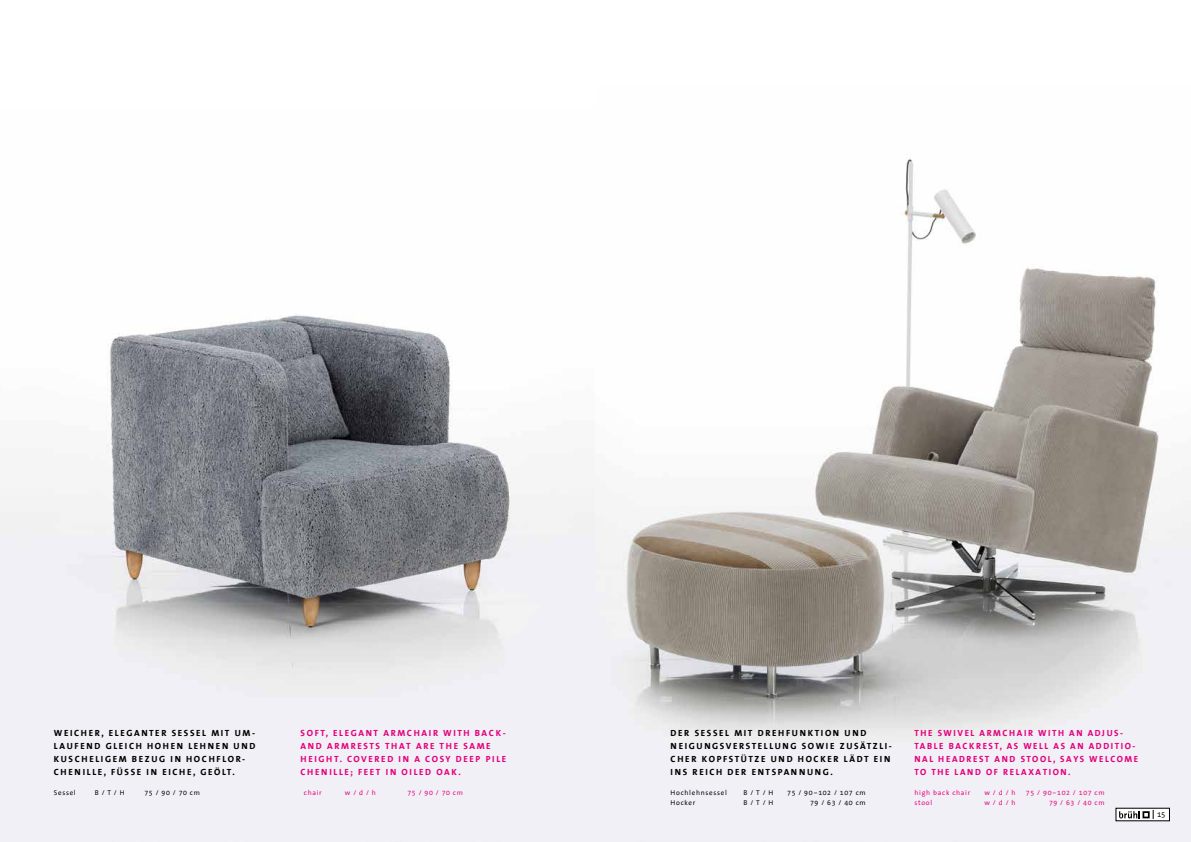
<style>
.page{position:relative;width:1191px;height:842px;background:#fff}
.page>*{position:absolute;margin:0;border:0;box-sizing:border-box;transform-origin:0 0}
.t1{font:700 9px/13px "The Sans Office";letter-spacing:.18em;color:#000}
.t2{font:700 9px/13px "The Sans Office";letter-spacing:.18em;color:#e5007c}
.t3{font:7.8px "The Sans Office";color:#000}
.t4{font:7px "The Sans Office";letter-spacing:.1em;color:#000}
.t5{font:7px "The Sans Office";letter-spacing:.1em;color:#e5007c}
</style>
<div class="page">
<img style="left:0;top:315px;width:595px;height:527px">
<img style="left:595px;top:159px;width:596px;height:683px">
<div style="left:1116px;top:808px;width:53px;height:13px;background:#fff"></div>
<svg style="left:1119px;top:810px;width:34px;height:9px"></svg>
<p class="t1" style="left:54px;top:727px;width:203px">WEICHER, ELEGANTER SESSEL MIT UM-<br>LAUFEND GLEICH HOHEN LEHNEN UND<br>KUSCHELIGEM BEZUG IN HOCHFLOR-<br>CHENILLE, FÜSSE IN EICHE, GEÖLT.</p>
<p class="t2" style="left:300px;top:727px;width:207px">SOFT, ELEGANT ARMCHAIR WITH BACK-<br>AND ARMRESTS THAT ARE THE SAME<br>HEIGHT. COVERED IN A COSY DEEP PILE<br>CHENILLE; FEET IN OILED OAK.</p>
<p class="t1" style="left:670px;top:727px;width:223px">DER SESSEL MIT DREHFUNKTION UND NEIGUNGSVERSTELLUNG SOWIE ZUSÄTZLI-CHER KOPFSTÜTZE UND HOCKER LÄDT EIN INS REICH DER ENTSPANNUNG.</p>
<p class="t2" style="left:914px;top:727px;width:225px">THE SWIVEL ARMCHAIR WITH AN ADJUS-TABLE BACKREST, AS WELL AS AN ADDITIO-NAL HEADREST AND STOOL, SAYS WELCOME TO THE LAND OF RELAXATION.</p>
<p class="t4" style="left:54px;top:788px;width:23px">Sessel</p>
<p class="t4" style="left:95px;top:788px;width:31px">B / T / H</p>
<p class="t4" style="left:144px;top:788px;width:57px">75 / 90 / 70 cm</p>
<p class="t5" style="left:304px;top:788px;width:19px">chair</p>
<p class="t5" style="left:345px;top:788px;width:33px">w / d / h</p>
<p class="t5" style="left:407px;top:788px;width:57px">75 / 90 / 70 cm</p>
<p class="t4" style="left:670px;top:788px;width:58px">Hochlehnsessel</p>
<p class="t4" style="left:743px;top:788px;width:31px">B / T / H</p>
<p class="t4" style="left:787px;top:788px;width:80px">75 / 90–102 / 107 cm</p>
<p class="t4" style="left:670px;top:798px;width:26px">Hocker</p>
<p class="t4" style="left:743px;top:798px;width:31px">B / T / H</p>
<p class="t4" style="left:810px;top:798px;width:57px">79 / 63 / 40 cm</p>
<p class="t5" style="left:914px;top:788px;width:57px">high back chair</p>
<p class="t5" style="left:984px;top:788px;width:33px">w / d / h</p>
<p class="t5" style="left:1026px;top:788px;width:80px">75 / 90–102 / 107 cm</p>
<p class="t5" style="left:914px;top:798px;width:19px">stool</p>
<p class="t5" style="left:984px;top:798px;width:33px">w / d / h</p>
<p class="t5" style="left:1049px;top:798px;width:57px">79 / 63 / 40 cm</p>
<p class="t3" style="left:1157px;top:809px;width:10px">15</p>
</div>
